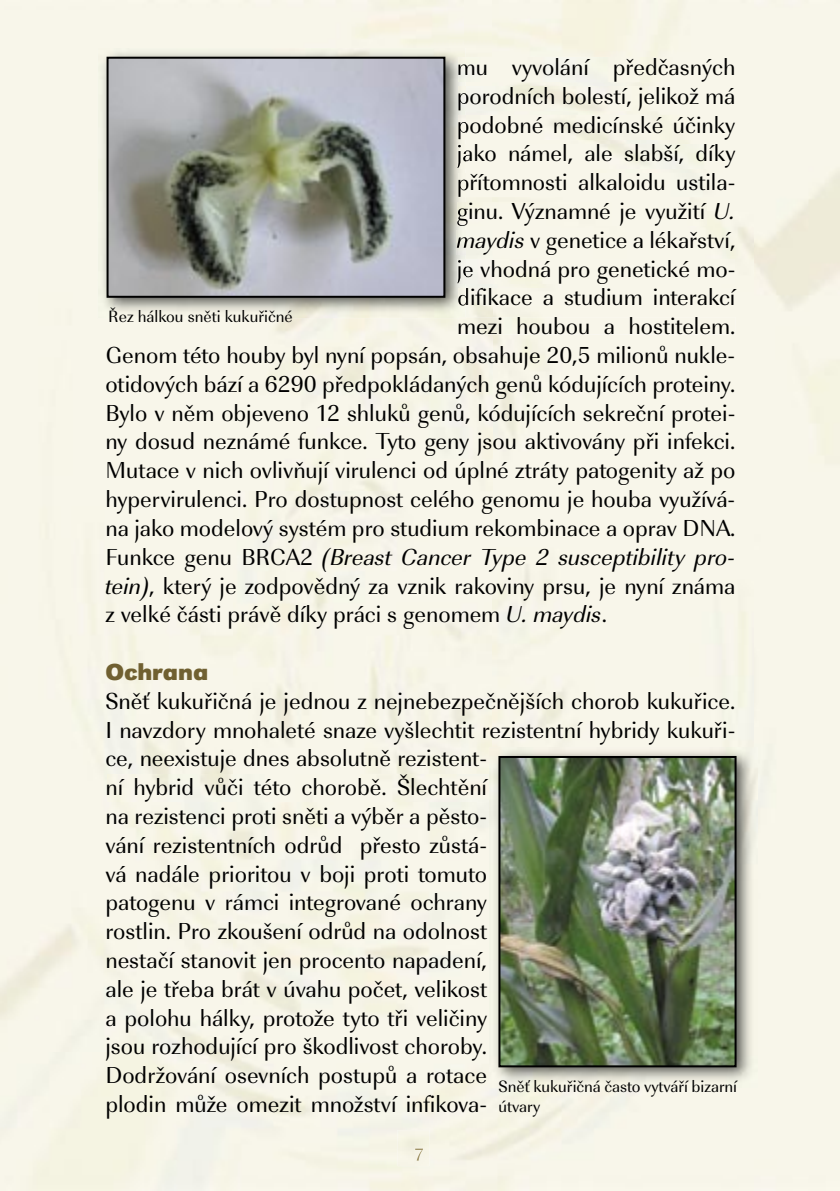
<style>
.page{position:relative;width:840px;height:1191px;background:#fff}
.page>*{position:absolute;margin:0;border:0;box-sizing:border-box;transform-origin:0 0}
.t1{font:24px/28.8px "URW Imperial TCE";color:#000}
.t2{font:italic 24px "URW Imperial TCE";color:#000}
.t3{font:700 24px "URW Grotesk TOT";color:#706031}
.t4{font:17px/20.4px "URW Imperial TCE";color:#000}
.s1{font-style:italic}
.s2{font-style:normal}
</style>
<div class="page">
<div style="left:465px;top:58px;width:270px;height:24px;background:#f8f6ea"></div>
<img style="left:465px;top:87px;width:270px;height:24px">
<img style="left:465px;top:116px;width:270px;height:23px">
<img style="left:465px;top:144px;width:270px;height:24px">
<div style="left:465px;top:173px;width:268px;height:24px;background:#f8f6ea"></div>
<div style="left:465px;top:202px;width:241px;height:24px;background:#f8f6ea"></div>
<img style="left:465px;top:231px;width:58px;height:23px">
<div style="left:465px;top:260px;width:268px;height:24px;background:#f8f6ea"></div>
<div style="left:465px;top:288px;width:271px;height:18px;background:#f8f6ea"></div>
<svg style="left:415px;top:1148px;width:8px;height:12px"></svg>
<img style="left:98px;top:48px;width:367px;height:270px">
<img style="left:458px;top:58px;width:7px;height:24px">
<img style="left:458px;top:87px;width:7px;height:24px">
<img style="left:458px;top:116px;width:7px;height:23px">
<img style="left:457px;top:144px;width:8px;height:24px">
<img style="left:458px;top:173px;width:7px;height:24px">
<img style="left:457px;top:202px;width:8px;height:24px">
<img style="left:456px;top:231px;width:9px;height:23px">
<img style="left:457px;top:260px;width:8px;height:24px">
<img style="left:458px;top:288px;width:7px;height:18px">
<svg style="left:106px;top:57px;width:339px;height:241px;background:#9a9c9b"></svg>
<img style="left:489px;top:747px;width:267px;height:340px">
<img style="left:498px;top:756px;width:238px;height:311px">
<p class="t1" style="left:456px;top:53px;width:280px">mu vyvolání předčasných</p>
<p class="t1" style="left:456px;top:82px;width:280px">porodních bolestí, jelikož má</p>
<p class="t1" style="left:456px;top:111px;width:280px">podobné medicínské účinky</p>
<p class="t1" style="left:456px;top:139px;width:280px">jako námel, ale slabší, díky</p>
<p class="t1" style="left:456px;top:168px;width:280px">přítomnosti alkaloidu ustila-</p>
<p class="t1" style="left:456px;top:197px;width:280px">ginu. Významné je využití <span class="s1">U.</span></p>
<p class="t1" style="left:456px;top:226px;width:280px"><span class="s1">maydis</span> v genetice a lékařství,</p>
<p class="t1" style="left:456px;top:255px;width:280px">je vhodná pro genetické mo-</p>
<p class="t1" style="left:457px;top:283px;width:279px">difikace a studium interakcí</p>
<p class="t1" style="left:457px;top:312px;width:279px">mezi houbou a hostitelem.</p>
<p class="t1" style="left:105px;top:341px;width:631px">Genom této houby byl nyní popsán, obsahuje 20,5 milionů nukle-</p>
<p class="t1" style="left:105px;top:370px;width:631px">otidových bází a 6290 předpokládaných genů kódujících proteiny.</p>
<p class="t1" style="left:105px;top:399px;width:631px">Bylo v něm objeveno 12 shluků genů, kódujících sekreční protei-</p>
<p class="t1" style="left:105px;top:427px;width:631px">ny dosud neznámé funkce. Tyto geny jsou aktivovány při infekci.</p>
<p class="t1" style="left:105px;top:456px;width:631px">Mutace v nich ovlivňují virulenci od úplné ztráty patogenity až po</p>
<p class="t1" style="left:105px;top:485px;width:631px">hypervirulenci. Pro dostupnost celého genomu je houba využívá-</p>
<p class="t1" style="left:105px;top:514px;width:631px">na jako modelový systém pro studium rekombinace a oprav DNA.</p>
<p class="t2" style="left:105px;top:542px;width:631px"><span class="s2">Funkce genu BRCA2</span> (Breast Cancer Type 2 susceptibility pro-</p>
<p class="t1" style="left:105px;top:571px;width:631px"><span class="s1">tein)</span>, který je zodpovědný za vznik rakoviny prsu, je nyní známa</p>
<p class="t1" style="left:105px;top:600px;width:503px">z velké části právě díky práci s genomem <span class="s1">U. maydis</span>.</p>
<p class="t3" style="left:105px;top:657px;width:104px">Ochrana</p>
<p class="t1" style="left:105px;top:687px;width:631px">Sněť kukuřičná je jednou z nejnebezpečnějších chorob kukuřice.<br>I navzdory mnohaleté snaze vyšlechtit rezistentní hybridy kukuři&shy;ce, neexistuje dnes absolutně rezistent-<br>ní hybrid vůči této chorobě. Šlechtění<br>na rezistenci proti sněti a výběr a pěsto-<br>vání rezistentních odrůd přesto zůstá-<br>vá nadále prioritou v boji proti tomuto<br>patogenu v rámci integrované ochrany<br>rostlin. Pro zkoušení odrůd na odolnost<br>nestačí stanovit jen procento napadení,<br>ale je třeba brát v úvahu počet, velikost<br>a polohu hálky, protože tyto tři veličiny<br>jsou rozhodující pro škodlivost choroby.<br>Dodržování osevních postupů a rotace<br>plodin může omezit množství infikova-</p>
<p class="t4" style="left:108px;top:307px;width:186px">Řez hálkou sněti kukuřičné</p>
<p class="t4" style="left:498px;top:1076px;width:240px">Sněť kukuřičná často vytváří bizarní útvary</p>
</div>
